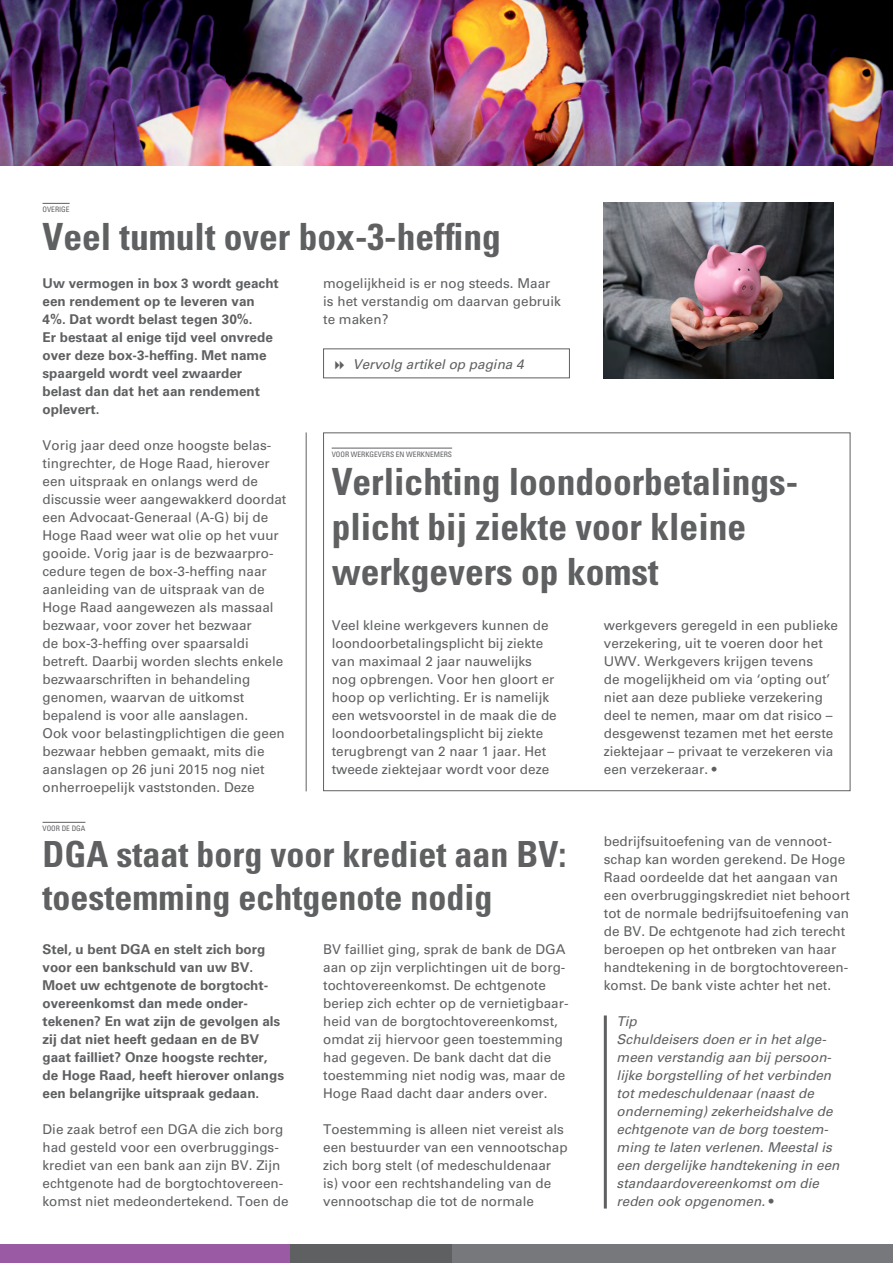
<style>
.page{position:relative;width:893px;height:1263px;background:#fff}
.page>*{position:absolute;margin:0;border:0;box-sizing:border-box;transform-origin:0 0}
.t1{font:700 condensed 37.5px/45px "Univers LT Std";color:#5f6062}
.t2{font:700 condensed 36px/43.2px "Univers LT Std";color:#5f6062}
.t3{font:13.5px/18px "Univers LT Std";color:#5f6062}
.t4{font:700 13.5px/18px "Univers LT Std";color:#5f6062}
.t5{font:italic 13.5px/18px "Univers LT Std";color:#5f6062}
.t6{font:condensed 7.5px "Univers LT Std";color:#5f6062}
.s1{font-style:normal}
</style>
<div class="page">
<img style="left:0;top:0;width:893px;height:166px">
<div style="left:0;top:1244px;width:893px;height:19px;background:#77787b"></div>
<div style="left:289px;top:1244px;width:163px;height:19px;background:#5f6062"></div>
<div style="left:0;top:1244px;width:289px;height:19px;background:#9b5ba4"></div>
<hr style="left:306px;top:432px;width:1px;height:359px;background:#5f6062">
<hr style="left:604px;top:1015px;width:3px;height:193px;background:#5f6062">
<hr style="left:43px;top:822px;width:42px;height:1px;background:#5f6062">
<img style="left:604px;top:203px;width:229px;height:175px">
<hr style="left:332px;top:448px;width:120px;height:1px;background:#5f6062">
<svg style="left:43px;top:203px;width:27px;height:1px"></svg>
<div style="left:323px;top:348px;width:247px;height:30px;border:1px solid #5f6062"></div>
<p class="t6" style="left:43px;top:205px;width:29px">OVERIGE</p>
<h1 class="t1" style="left:43px;top:214px;width:460px">Veel tumult over box-3-heffing</h1>
<p class="t4" style="left:43px;top:274px;width:238px">Uw vermogen in box 3 wordt geacht een rendement op te leveren van<br>4%. Dat wordt belast tegen 30%.<br>Er bestaat al enige tijd veel onvrede over deze box-3-heffing. Met name spaargeld wordt veel zwaarder belast dan dat het aan rendement oplevert.</p>
<p class="t3" style="left:43px;top:436px;width:245px">Vorig jaar deed onze hoogste belas&shy;tingrechter, de Hoge Raad, hierover een uitspraak en onlangs werd de discussie weer aangewakkerd doordat een Advocaat-Generaal (A-G) bij de Hoge Raad weer wat olie op het vuur gooide. Vorig jaar is de bezwaarpro&shy;cedure tegen de box-3-heffing naar aanleiding van de uitspraak van de Hoge Raad aangewezen als massaal bezwaar, voor zover het bezwaar<br>de box-3-heffing over spaarsaldi betreft. Daarbij worden slechts enkele bezwaarschriften in behandeling genomen, waarvan de uitkomst bepalend is voor alle aanslagen.<br>Ook voor belastingplichtigen die geen bezwaar hebben gemaakt, mits die aanslagen op 26 juni 2015 nog niet onherroepelijk vaststonden. Deze</p>
<p class="t3" style="left:323px;top:274px;width:239px">mogelijkheid is er nog steeds. Maar is het verstandig om daarvan gebruik te maken?</p>
<p class="t5" style="left:353px;top:355px;width:173px">Vervolg artikel op pagina 4</p>
<p class="t6" style="left:332px;top:450px;width:122px">VOOR WERKGEVERS EN WERKNEMERS</p>
<h1 class="t1" style="left:332px;top:459px;width:468px">Verlichting loondoorbetalings&shy;plicht bij ziekte voor kleine werkgevers op komst</h1>
<p class="t3" style="left:332px;top:616px;width:227px">Veel kleine werkgevers kunnen de loondoorbetalingsplicht bij ziekte van maximaal 2 jaar nauwelijks nog opbrengen. Voor hen gloort er hoop op verlichting. Er is namelijk een wetsvoorstel in de maak die de loondoorbetalingsplicht bij ziekte terugbrengt van 2 naar 1 jaar. Het tweede ziektejaar wordt voor deze</p>
<p class="t3" style="left:604px;top:616px;width:236px">werkgevers geregeld in een publieke verzekering, uit te voeren door het UWV. Werkgevers krijgen tevens<br>de mogelijkheid om via ‘opting out’ niet aan deze publieke verzekering deel te nemen, maar om dat risico – desgewenst tezamen met het eerste ziektejaar – privaat te verzekeren via een verzekeraar. •</p>
<p class="t6" style="left:43px;top:824px;width:44px">VOOR DE DGA</p>
<h2 class="t2" style="left:43px;top:832px;width:525px">DGA staat borg voor krediet aan BV: toestemming echtgenote nodig</h2>
<p class="t4" style="left:43px;top:940px;width:243px">Stel, u bent DGA en stelt zich borg voor een bankschuld van uw BV.<br>Moet uw echtgenote de borgtocht&shy;overeenkomst dan mede onder&shy;tekenen? En wat zijn de gevolgen als zij dat niet heeft gedaan en de BV gaat failliet? Onze hoogste rechter, de Hoge Raad, heeft hierover onlangs een belangrijke uitspraak gedaan.</p>
<p class="t3" style="left:43px;top:1120px;width:248px">Die zaak betrof een DGA die zich borg had gesteld voor een overbruggings&shy;krediet van een bank aan zijn BV. Zijn echtgenote had de borgtochtovereen&shy;komst niet medeondertekend. Toen de</p>
<p class="t3" style="left:323px;top:940px;width:247px">BV failliet ging, sprak de bank de DGA aan op zijn verplichtingen uit de borg&shy;tochtovereenkomst. De echtgenote beriep zich echter op de vernietigbaar&shy;heid van de borgtochtovereenkomst, omdat zij hiervoor geen toestemming had gegeven. De bank dacht dat die toestemming niet nodig was, maar de Hoge Raad dacht daar anders over.</p>
<p class="t3" style="left:323px;top:1120px;width:246px">Toestemming is alleen niet vereist als een bestuurder van een vennootschap zich borg stelt (of medeschuldenaar is) voor een rechtshandeling van de vennootschap die tot de normale</p>
<p class="t3" style="left:604px;top:832px;width:248px">bedrijfsuitoefening van de vennoot&shy;schap kan worden gerekend. De Hoge Raad oordeelde dat het aangaan van een overbruggingskrediet niet behoort tot de normale bedrijfsuitoefening van de BV. De echtgenote had zich terecht beroepen op het ontbreken van haar handtekening in de borgtochtovereen&shy;komst. De bank viste achter het net.</p>
<p class="t5" style="left:617px;top:1012px;width:224px">Tip<br>Schuldeisers doen er in het alge&shy;meen verstandig aan bij persoon&shy;lijke borgstelling of het verbinden tot medeschuldenaar (naast de onderneming) zekerheidshalve de echtgenote van de borg toestem&shy;ming te laten verlenen. Meestal is een dergelijke handtekening in een standaardovereenkomst om die reden ook opgenomen. <span class="s1">•</span></p>
</div>
